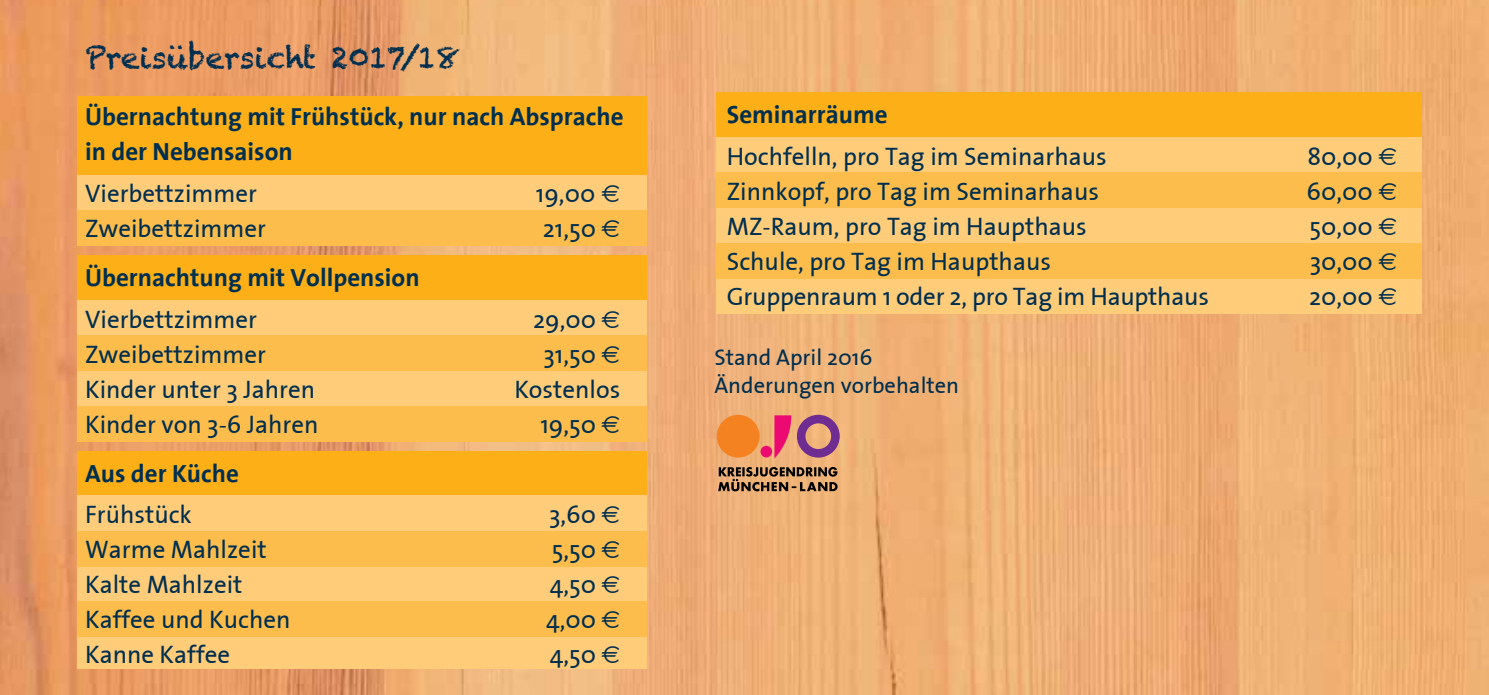
<style>
.page{position:relative;width:1489px;height:695px;background:#fff}
.page>*{position:absolute;margin:0;border:0;box-sizing:border-box;transform-origin:0 0}
.t1{font:30px "Chalkduster";color:#002f50}
.t2{font:25px "The Sans Plain";color:#002f50}
.t3{font:700 25px/35px "The Sans";color:#002f50}
.t4{font:22.5px/27.5px "The Sans Plain";color:#002f50}
.s1{font-family:"Euro Sans"}
</style>
<div class="page">
<img style="left:0;top:0;width:1488px;height:694px">
<div style="left:78px;top:175px;width:569px;height:35px;background:#ffcd7a"></div>
<div style="left:78px;top:97px;width:569px;height:78px;background:#fcaf17"></div>
<div style="left:716px;top:137px;width:705px;height:35px;background:#ffcd7a"></div>
<div style="left:716px;top:208px;width:705px;height:35px;background:#ffcd7a"></div>
<div style="left:716px;top:279px;width:705px;height:35px;background:#ffcd7a"></div>
<div style="left:78px;top:299px;width:569px;height:36px;background:#ffcd7a"></div>
<div style="left:78px;top:255px;width:569px;height:44px;background:#fcaf17"></div>
<div style="left:716px;top:92px;width:705px;height:45px;background:#fcaf17"></div>
<div style="left:78px;top:450px;width:569px;height:45px;background:#fcaf17"></div>
<div style="left:78px;top:495px;width:569px;height:35px;background:#ffcd7a"></div>
<div style="left:78px;top:566px;width:569px;height:35px;background:#ffcd7a"></div>
<div style="left:78px;top:632px;width:569px;height:36px;background:#ffcd7a"></div>
<div style="left:78px;top:370px;width:569px;height:36px;background:#ffcd7a"></div>
<div style="left:78px;top:210px;width:569px;height:36px;background:#fdbd4d"></div>
<div style="left:716px;top:172px;width:705px;height:36px;background:#fdbd4d"></div>
<div style="left:716px;top:243px;width:705px;height:36px;background:#fdbd4d"></div>
<div style="left:78px;top:335px;width:569px;height:35px;background:#fdbd4d"></div>
<div style="left:78px;top:530px;width:569px;height:36px;background:#fdbd4d"></div>
<div style="left:78px;top:601px;width:569px;height:35px;background:#fdbd4d"></div>
<div style="left:78px;top:406px;width:569px;height:35px;background:#fdbd4d"></div>
<svg style="left:718px;top:467px;width:119px;height:24px;background:#8c6946"></svg>
<svg style="left:774px;top:414px;width:65px;height:44px;background:#c66a7f"></svg>
<div style="left:760px;top:445px;width:12px;height:12px;background:#ed0972;border-radius:50%"></div>
<div style="left:716px;top:414px;width:43px;height:43px;background:#f58220;border-radius:50%"></div>
<p class="t1" style="left:85px;top:40px;width:376px">Preisübersicht 2017/18</p>
<p class="t3" style="left:85px;top:98px;width:540px">Übernachtung mit Frühstück, nur nach Absprache in der Nebensaison</p>
<p class="t2" style="left:85px;top:172px;width:173px">Vierbettzimmer</p>
<p class="t2" style="left:536px;top:172px;width:86px">19,00 <span class="s1">J</span></p>
<p class="t2" style="left:85px;top:207px;width:182px">Zweibettzimmer</p>
<p class="t2" style="left:543px;top:207px;width:79px">21,50 <span class="s1">E</span></p>
<p class="t3" style="left:85px;top:259px;width:336px">Übernachtung mit Vollpension</p>
<p class="t2" style="left:85px;top:299px;width:173px">Vierbettzimmer</p>
<p class="t2" style="left:533px;top:299px;width:89px">29,00 <span class="s1">E</span></p>
<p class="t2" style="left:85px;top:334px;width:182px">Zweibettzimmer</p>
<p class="t2" style="left:543px;top:334px;width:78px">31,50 <span class="s1">E</span></p>
<p class="t2" style="left:85px;top:369px;width:232px">Kinder unter 3 Jahren</p>
<p class="t2" style="left:514px;top:369px;width:107px">Kostenlos</p>
<p class="t2" style="left:85px;top:404px;width:235px">Kinder von 3-6 Jahren</p>
<p class="t2" style="left:540px;top:404px;width:81px">19,50 <span class="s1">E</span></p>
<p class="t3" style="left:85px;top:456px;width:155px">Aus der Küche</p>
<p class="t2" style="left:85px;top:493px;width:108px">Frühstück</p>
<p class="t2" style="left:549px;top:493px;width:73px">3,60 <span class="s1">E</span></p>
<p class="t2" style="left:85px;top:528px;width:183px">Warme Mahlzeit</p>
<p class="t2" style="left:551px;top:528px;width:70px">5,50 <span class="s1">E</span></p>
<p class="t2" style="left:85px;top:563px;width:159px">Kalte Mahlzeit</p>
<p class="t2" style="left:550px;top:563px;width:72px">4,50 <span class="s1">E</span></p>
<p class="t2" style="left:85px;top:598px;width:207px">Kaffee und Kuchen</p>
<p class="t2" style="left:546px;top:598px;width:76px">4,00 <span class="s1">E</span></p>
<p class="t2" style="left:85px;top:633px;width:147px">Kanne Kaffee</p>
<p class="t2" style="left:550px;top:633px;width:72px">4,50 <span class="s1">E</span></p>
<p class="t3" style="left:726px;top:96px;width:162px">Seminarräume</p>
<p class="t2" style="left:726px;top:136px;width:381px">Hochfelln, pro Tag im Seminarhaus</p>
<p class="t2" style="left:1307px;top:136px;width:91px">80,00 <span class="s1">E</span></p>
<p class="t2" style="left:726px;top:171px;width:374px">Zinnkopf, pro Tag im Seminarhaus</p>
<p class="t2" style="left:1306px;top:171px;width:92px">60,00 <span class="s1">E</span></p>
<p class="t2" style="left:726px;top:206px;width:361px">MZ-Raum, pro Tag im Haupthaus</p>
<p class="t2" style="left:1309px;top:206px;width:89px">50,00 <span class="s1">E</span></p>
<p class="t2" style="left:726px;top:241px;width:326px">Schule, pro Tag im Haupthaus</p>
<p class="t2" style="left:1309px;top:241px;width:89px">30,00 <span class="s1">E</span></p>
<p class="t2" style="left:726px;top:276px;width:483px">Gruppenraum 1 oder 2, pro Tag im Haupthaus</p>
<p class="t2" style="left:1308px;top:276px;width:89px">20,00 <span class="s1">E</span></p>
<p class="t4" style="left:714px;top:343px;width:246px">Stand April 2016<br>Änderungen vorbehalten</p>
</div>
